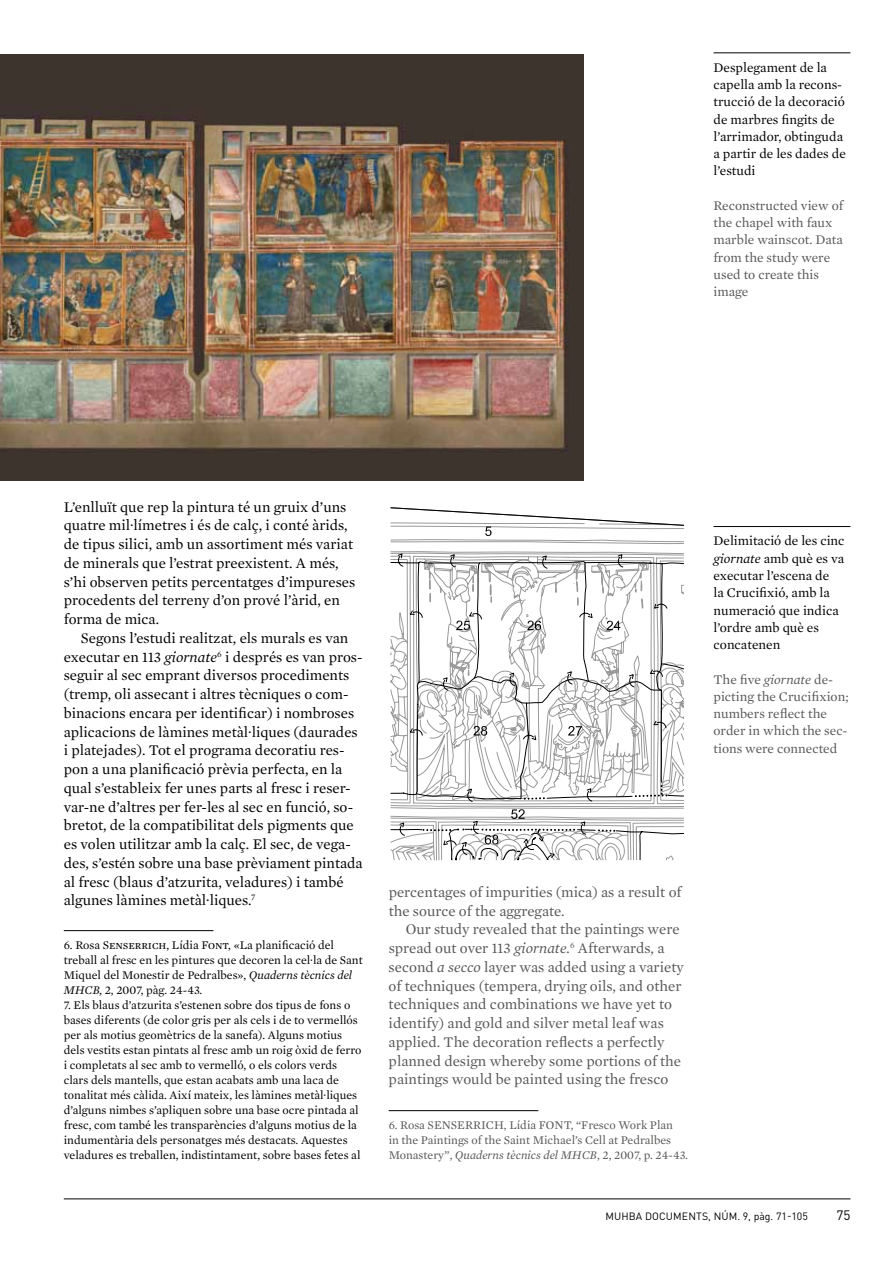
<style>
.page{position:relative;width:893px;height:1263px;background:#fff}
.page>*{position:absolute;margin:0;border:0;box-sizing:border-box;transform-origin:0 0}
.t1{font:15px/18.8px "Mercury Text G1 Roman";color:#000}
.t2{font:15px/18.8px "Mercury Text G1 Roman";color:#575756}
.t3{font:13.5px/17.2px "Mercury Text G1 Roman";color:#000}
.t4{font:13.5px/17.2px "Mercury Text G1 Roman";color:#575756}
.t5{font:13.5px "DIN Pro";color:#000}
.t6{font:12px/15px "Mercury Text G1 Roman";color:#000}
.t7{font:12px/15px "Mercury Text G1 Roman";color:#575756}
.t8{font:10.5px "DIN Pro";letter-spacing:.01em;color:#000}
.s1{font-family:"Mercury Text G1";font-style:italic}
.s2{font-family:"Mercury Text G1 Roman SC"}
</style>
<div class="page">
<hr style="left:389px;top:1110px;width:149px;height:1px;background:#000">
<hr style="left:64px;top:930px;width:149px;height:1px;background:#000">
<img style="left:0;top:55px;width:583px;height:425px">
<hr style="left:713px;top:53px;width:137px;height:1px;background:#000">
<svg style="left:391px;top:799px;width:293px;height:62px"></svg>
<svg style="left:390px;top:507px;width:294px;height:292px"></svg>
<svg style="left:443px;top:554px;width:241px;height:248px"></svg>
<svg style="left:390px;top:553px;width:203px;height:242px"></svg>
<svg style="left:390px;top:809px;width:294px;height:51px"></svg>
<hr style="left:713px;top:526px;width:137px;height:1px;background:#000">
<hr style="left:64px;top:1198px;width:786px;height:1px;background:#000">
<p class="t3" style="left:713px;top:59px;width:134px">Desplegament de la capella amb la recons&shy;trucció de la decoració de marbres fingits de l’arrimador, obtinguda a partir de les dades de l’estudi</p>
<p class="t4" style="left:713px;top:197px;width:131px">Reconstructed view of the chapel with faux marble wainscot. Data from the study were used to create this image</p>
<p class="t1" style="left:64px;top:497px;width:293px">L’enlluït que rep la pintura té un gruix d’uns quatre mil·límetres i és de calç, i conté àrids, de tipus silici, amb un assortiment més variat de minerals que l’estrat preexistent. A més, s’hi observen petits percentatges d’impureses procedents del terreny d’on prové l’àrid, en forma de mica.</p>
<p class="t1" style="left:64px;top:628px;width:300px;text-indent:17px">Segons l’estudi realitzat, els murals es van executar en 113 <span class="s1">giornate</span><sup>6</sup> i després es van pros&shy;seguir al sec emprant diversos procediments (tremp, oli assecant i altres tècniques o com&shy;binacions encara per identificar) i nombroses aplicacions de làmines metàl·liques (daurades i platejades). Tot el programa decoratiu res&shy;pon a una planificació prèvia perfecta, en la qual s’estableix fer unes parts al fresc i reser&shy;var-ne d’altres per fer-les al sec en funció, so&shy;bretot, de la compatibilitat dels pigments que es volen utilitzar amb la calç. El sec, de vega&shy;des, s’estén sobre una base prèviament pintada al fresc (blaus d’atzurita, veladures) i també algunes làmines metàl·liques.<sup>7</sup></p>
<p class="t6" style="left:64px;top:938px;width:300px">6. Rosa <span class="s2">Senserrich</span>, Lídia <span class="s2">Font</span>, «La planificació del treball al fresc en les pintures que decoren la cel·la de Sant Miquel del Monestir de Pedralbes», <span class="s1">Quaderns tècnics del MHCB,</span> 2, 2007, pàg. 24-43.</p>
<p class="t6" style="left:64px;top:998px;width:299px">7. Els blaus d’atzurita s’estenen sobre dos tipus de fons o bases diferents (de color gris per als cels i de to vermellós per als motius geomètrics de la sanefa). Alguns motius dels vestits estan pintats al fresc amb un roig òxid de ferro i completats al sec amb to vermelló, o els colors verds clars dels mantells, que estan acabats amb una laca de tonalitat més càlida. Així mateix, les làmines metàl·liques d’alguns nimbes s’apliquen sobre una base ocre pintada al fresc, com també les transparències d’alguns motius de la indumentària dels personatges més destacats. Aquestes veladures es treballen, indistintament, sobre bases fetes al</p>
<p class="t3" style="left:713px;top:532px;width:133px">Delimitació de les cinc <span class="s1">giornate</span> amb què es va executar l’escena de<br>la Crucifixió, amb la numeració que indica l’ordre amb què es concatenen</p>
<p class="t4" style="left:713px;top:670px;width:137px">The five <span class="s1">giornate</span> de&shy;picting the Crucifixion; numbers reflect the order in which the sec&shy;tions were connected</p>
<p class="t2" style="left:389px;top:882px;width:294px">percentages of impurities (mica) as a result of the source of the aggregate.</p>
<p class="t2" style="left:389px;top:920px;width:297px;text-indent:17px">Our study revealed that the paintings were spread out over 113 <span class="s1">giornate.</span><sup>6</sup> Afterwards, a second <span class="s1">a secco</span> layer was added using a variety of techniques (tempera, drying oils, and other techniques and combinations we have yet to identify) and gold and silver metal leaf was applied. The decoration reflects a perfectly planned design whereby some portions of the paintings would be painted using the fresco</p>
<p class="t7" style="left:389px;top:1118px;width:301px">6. Rosa SENSERRICH, Lídia FONT, “Fresco Work Plan<br>in the Paintings of the Saint Michael’s Cell at Pedralbes<br>Monastery”, <span class="s1">Quaderns tècnics del MHCB</span>, 2, 2007, p. 24-43.</p>
<p class="t8" style="left:605px;top:1209px;width:55px">MUHBA DOCUMENTS</p>
<p class="t8" style="left:708px;top:1209px;width:101px">, NÚM. 9, PÀG. 71-105</p>
<p class="t5" style="left:836px;top:1206px;width:16px">75</p>
</div>
